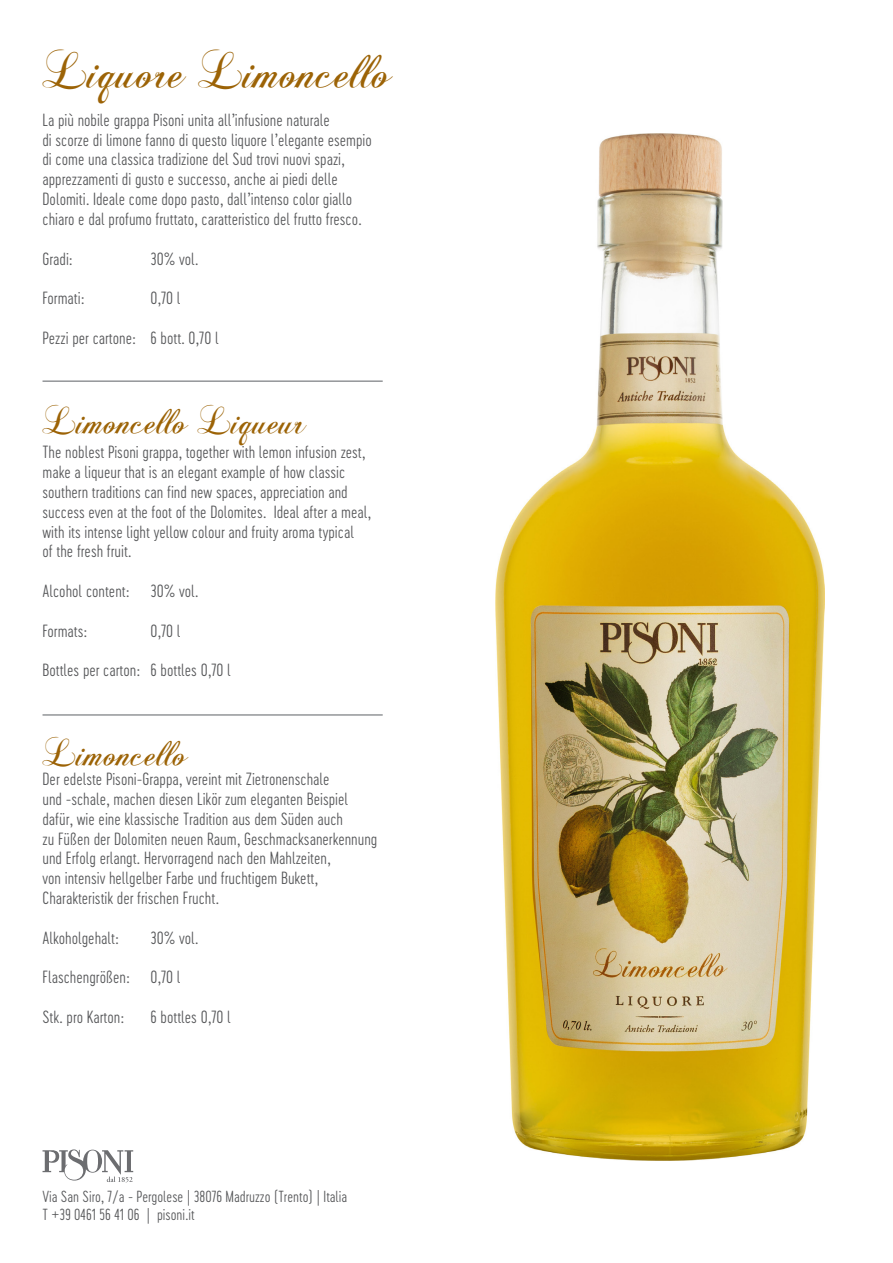
<style>
.page{position:relative;width:893px;height:1263px;background:#fff}
.page>*{position:absolute;margin:0;border:0;box-sizing:border-box;transform-origin:0 0}
.t1{font:48px "Chopin Script";color:#9c6306}
.t2{font:36px "Chopin Script";color:#9c6306}
.t3{font:16.5px/19.8px "Cervo Neue Extra Light Neue";color:#57585a}
.t4{font:15px/18px "Cervo Neue Extra Light Neue";color:#57585a}
</style>
<div class="page">
<svg style="left:43px;top:1149px;width:90px;height:33px"></svg>
<hr style="left:43px;top:380px;width:340px;height:2px;background:#939598">
<hr style="left:43px;top:714px;width:340px;height:2px;background:#939598">
<img style="left:496px;top:133px;width:329px;height:1027px">
<p class="t1" style="left:43px;top:43px;width:351px">Liquore Limoncello</p>
<p class="t3" style="left:43px;top:110px;width:289px">La più nobile grappa Pisoni unita all’infusione naturale</p>
<p class="t3" style="left:43px;top:130px;width:331px">di scorze di limone fanno di questo liquore l’elegante esempio di come una classica tradizione del Sud trovi nuovi spazi, apprezzamenti di gusto e successo, anche ai piedi delle Dolomiti. Ideale come dopo pasto, dall’intenso color giallo chiaro e dal profumo fruttato, caratteristico del frutto fresco.</p>
<p class="t3" style="left:43px;top:248px;width:32px">Gradi:</p>
<p class="t3" style="left:151px;top:248px;width:49px">30% vol.</p>
<p class="t3" style="left:43px;top:288px;width:43px">Formati:</p>
<p class="t3" style="left:151px;top:288px;width:32px">0,70 l</p>
<p class="t3" style="left:43px;top:328px;width:178px">Pezzi per cartone: 6 bott. 0,70 l</p>
<p class="t2" style="left:43px;top:399px;width:265px">Limoncello Liqueur</p>
<p class="t3" style="left:43px;top:442px;width:330px">The noblest Pisoni grappa, together with lemon infusion zest, make a liqueur that is an elegant example of how classic southern traditions can find new spaces, appreciation and success even at the foot of the Dolomites. Ideal after a meal, with its intense light yellow colour and fruity aroma typical</p>
<p class="t3" style="left:43px;top:541px;width:91px">of the fresh fruit.</p>
<p class="t3" style="left:43px;top:581px;width:88px">Alcohol content:</p>
<p class="t3" style="left:151px;top:581px;width:49px">30% vol.</p>
<p class="t3" style="left:43px;top:620px;width:46px">Formats:</p>
<p class="t3" style="left:151px;top:620px;width:32px">0,70 l</p>
<p class="t3" style="left:43px;top:660px;width:190px">Bottles per carton: 6 bottles 0,70 l</p>
<p class="t2" style="left:43px;top:732px;width:147px">Limoncello</p>
<p class="t3" style="left:43px;top:769px;width:289px">Der edelste Pisoni-Grappa, vereint mit Zietronenschale</p>
<p class="t3" style="left:43px;top:789px;width:307px">und -schale, machen diesen Likör zum eleganten Beispiel dafür, wie eine klassische Tradition aus dem Süden auch</p>
<p class="t3" style="left:43px;top:828px;width:336px">zu Füßen der Dolomiten neuen Raum, Geschmacksanerkennung und Erfolg erlangt. Hervorragend nach den Mahlzeiten,</p>
<p class="t3" style="left:43px;top:868px;width:277px">von intensiv hellgelber Farbe und fruchtigem Bukett,<br>Charakteristik der frischen Frucht.</p>
<p class="t3" style="left:43px;top:927px;width:78px">Alkoholgehalt:</p>
<p class="t3" style="left:151px;top:927px;width:49px">30% vol.</p>
<p class="t3" style="left:43px;top:967px;width:89px">Flaschengrößen:</p>
<p class="t3" style="left:151px;top:967px;width:32px">0,70 l</p>
<p class="t3" style="left:43px;top:1007px;width:83px">Stk. pro Karton:</p>
<p class="t3" style="left:151px;top:1007px;width:82px">6 bottles 0,70 l</p>
<p class="t4" style="left:43px;top:1188px;width:306px">Via San Siro, 7/a - Pergolese | 38076 Madruzzo (Trento) | Italia<br>T +39 0461 56 41 06 | pisoni.it</p>
</div>
